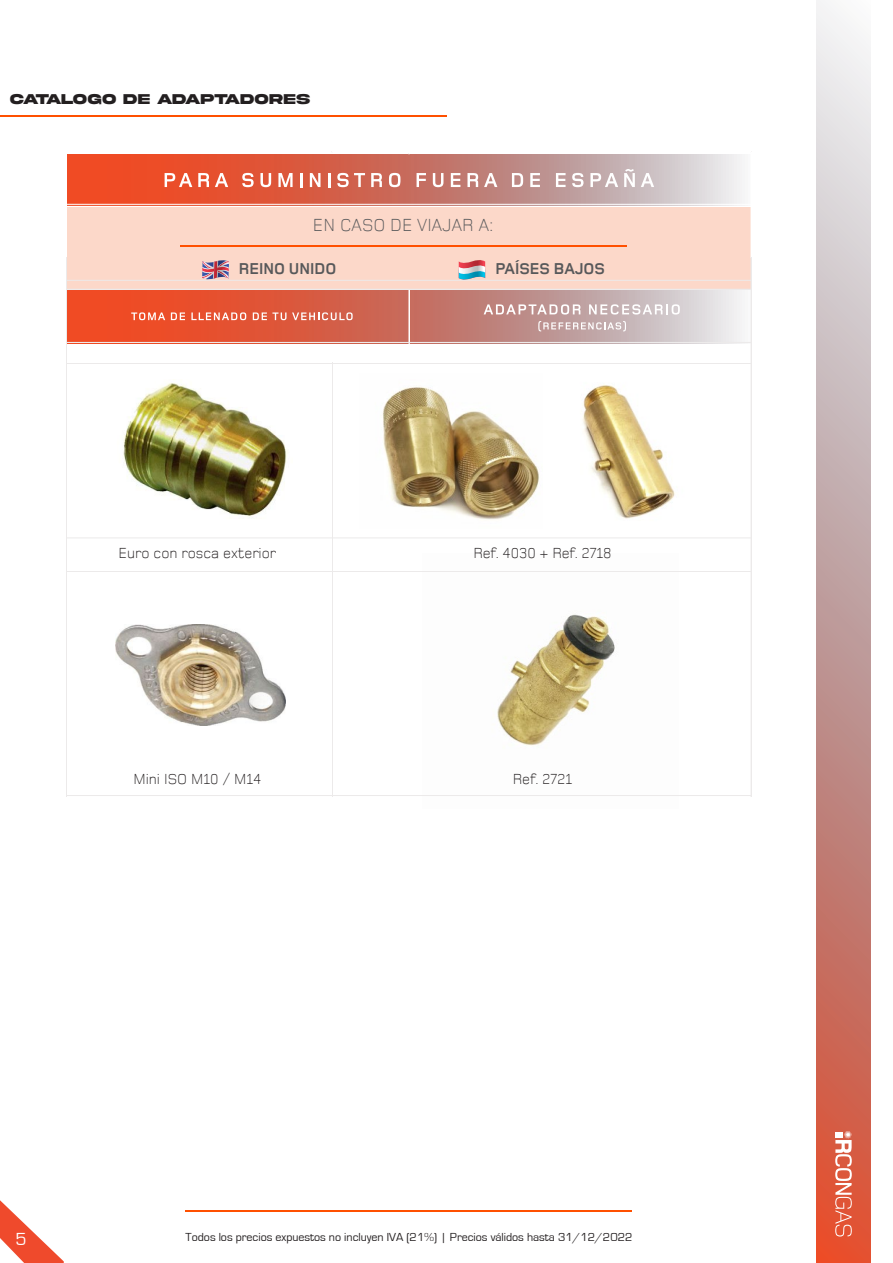
<style>
.page{position:relative;width:893px;height:1263px;background:#fff}
.page>*{position:absolute;margin:0;border:0;box-sizing:border-box;transform-origin:0 0}
.t1{font:300 18px "Foundry Monoline";color:#57585a}
.t2{font:18px "Eurostile";color:#fff}
.t3{font:700 16.2px "Foundry Monoline";color:#57585a}
.t4{font:300 15px "Foundry Monoline";color:#231f20}
.t5{font:700 15px "Akira Expanded Super";color:#231f20}
.t6{font:12px "Eurostile";color:#231f20}
</style>
<div class="page">
<img style="left:497px;top:614px;width:118px;height:132px">
<svg style="left:817px;top:0;width:53px;height:1263px;background:#ce9f99"></svg>
<svg style="left:835px;top:1131px;width:17px;height:105px"></svg>
<hr style="left:185px;top:1210px;width:446px;height:2px;background:#ff5000">
<svg style="left:68px;top:154px;width:674px;height:52px;background:#d57e6d"></svg>
<div style="left:67px;top:206px;width:685px;height:84px;background:#fcd8c9"></div>
<svg style="left:68px;top:290px;width:683px;height:52px;background:#d67c6b"></svg>
<hr style="left:67px;top:206px;width:1px;height:84px;background:#eceaea">
<hr style="left:752px;top:206px;width:1px;height:84px;background:#eceaea">
<hr style="left:409px;top:290px;width:1px;height:52px;background:#fff">
<hr style="left:67px;top:206px;width:685px;height:1px;background:#fff">
<hr style="left:67px;top:289px;width:685px;height:1px;background:#eceaea">
<hr style="left:67px;top:342px;width:685px;height:1px;background:#eceaea">
<svg style="left:484px;top:304px;width:96px;height:11px"></svg>
<svg style="left:589px;top:304px;width:91px;height:11px"></svg>
<svg style="left:538px;top:321px;width:88px;height:10px"></svg>
<svg style="left:131px;top:312px;width:34px;height:8px"></svg>
<svg style="left:171px;top:312px;width:14px;height:8px"></svg>
<svg style="left:191px;top:312px;width:55px;height:8px"></svg>
<svg style="left:253px;top:312px;width:33px;height:8px"></svg>
<svg style="left:292px;top:312px;width:61px;height:8px"></svg>
<svg style="left:165px;top:173px;width:27px;height:14px"></svg>
<svg style="left:198px;top:173px;width:11px;height:14px"></svg>
<svg style="left:215px;top:173px;width:13px;height:14px"></svg>
<svg style="left:242px;top:173px;width:12px;height:14px"></svg>
<svg style="left:260px;top:173px;width:11px;height:14px"></svg>
<svg style="left:278px;top:173px;width:15px;height:14px"></svg>
<svg style="left:300px;top:173px;width:2px;height:14px"></svg>
<svg style="left:310px;top:173px;width:10px;height:14px"></svg>
<svg style="left:328px;top:173px;width:2px;height:14px"></svg>
<svg style="left:337px;top:173px;width:28px;height:14px"></svg>
<svg style="left:371px;top:173px;width:11px;height:14px"></svg>
<svg style="left:389px;top:173px;width:11px;height:14px"></svg>
<svg style="left:417px;top:173px;width:9px;height:14px"></svg>
<svg style="left:433px;top:173px;width:10px;height:14px"></svg>
<svg style="left:451px;top:173px;width:9px;height:14px"></svg>
<svg style="left:467px;top:173px;width:11px;height:14px"></svg>
<svg style="left:484px;top:173px;width:13px;height:14px"></svg>
<svg style="left:512px;top:173px;width:11px;height:14px"></svg>
<svg style="left:530px;top:173px;width:10px;height:14px"></svg>
<svg style="left:556px;top:173px;width:10px;height:14px"></svg>
<svg style="left:572px;top:173px;width:11px;height:14px"></svg>
<svg style="left:590px;top:173px;width:28px;height:14px"></svg>
<svg style="left:624px;top:169px;width:11px;height:18px"></svg>
<svg style="left:641px;top:173px;width:13px;height:14px"></svg>
<hr style="left:751px;top:152px;width:1px;height:105px;background:#fff">
<hr style="left:66px;top:257px;width:1px;height:539px;background:#eceaea">
<hr style="left:332px;top:363px;width:1px;height:433px;background:#eceaea">
<hr style="left:751px;top:257px;width:1px;height:539px;background:#eceaea">
<hr style="left:67px;top:204px;width:685px;height:1px;background:#fff">
<hr style="left:67px;top:280px;width:685px;height:1px;background:#eceaea">
<hr style="left:67px;top:363px;width:685px;height:1px;background:#eceaea">
<hr style="left:67px;top:538px;width:685px;height:1px;background:#eceaea">
<hr style="left:67px;top:571px;width:685px;height:1px;background:#eceaea">
<hr style="left:67px;top:795px;width:685px;height:1px;background:#eceaea">
<img style="left:115px;top:625px;width:171px;height:101px">
<img style="left:123px;top:383px;width:165px;height:134px">
<hr style="left:0;top:116px;width:446px;height:1px;background:#ff5000">
<svg style="left:0;top:1200px;width:64px;height:63px"></svg>
<hr style="left:180px;top:246px;width:446px;height:1px;background:#ff5000">
<svg style="left:459px;top:260px;width:26px;height:20px"></svg>
<svg style="left:202px;top:260px;width:27px;height:20px"></svg>
<img style="left:582px;top:385px;width:93px;height:134px">
<img style="left:382px;top:387px;width:158px;height:133px">
<p class="t5" style="left:10px;top:92px;width:301px">CATALOGO DE ADAPTADORES</p>
<h1 class="t1" style="left:313px;top:215px;width:182px">EN CASO DE VIAJAR A:</h1>
<h2 class="t3" style="left:239px;top:260px;width:99px">REINO UNIDO</h2>
<h2 class="t3" style="left:495px;top:260px;width:111px">PAÍSES BAJOS</h2>
<p class="t4" style="left:119px;top:545px;width:159px">Euro con rosca exterior</p>
<p class="t4" style="left:133px;top:770px;width:130px">Mini ISO M10 / M14</p>
<p class="t4" style="left:473px;top:545px;width:140px">Ref. 4030 + Ref. 2718</p>
<p class="t4" style="left:513px;top:770px;width:61px">Ref. 2721</p>
<h1 class="t2" style="left:15px;top:1230px;width:13px">5</h1>
<p class="t6" style="left:186px;top:1230px;width:448px">Todos los precios expuestos no incluyen IVA (21%) | Precios válidos hasta 31/12/2022</p>
</div>
